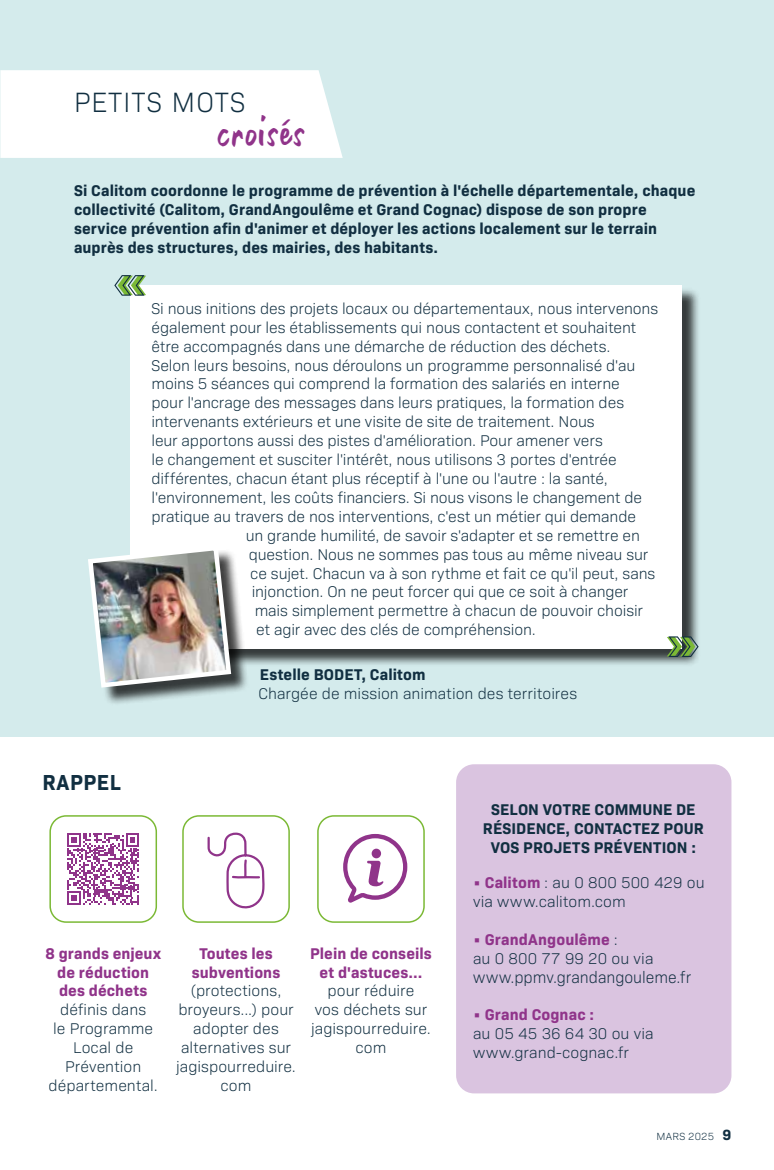
<style>
.page{position:relative;width:774px;height:1170px;background:#fff}
.page>*{position:absolute;margin:0;border:0;box-sizing:border-box;transform-origin:0 0}
.t1{font:44.1px "Gultan Bonte";letter-spacing:.05em;color:#90348a;scale:.95 1}
.t2{font:300 28.35px "Bio Sans";letter-spacing:.05em;color:#112f41;scale:.95 1}
.t3{font:700 22.05px "Bio Sans";letter-spacing:.03em;color:#112f41;scale:.95 1}
.t4{font:300 16.5px "Bio Sans";color:#112f41;scale:.95 1}
.t5{font:300 15.75px/18.9px "Bio Sans";letter-spacing:-.005em;color:#112f41}
.t6{font:700 15.75px/18.9px "Bio Sans";letter-spacing:.005em;color:#112f41;text-align:center}
.t7{font:700 15.75px/18.9px "Bio Sans";letter-spacing:.005em;color:#90348a;text-align:center}
.t8{font:300 10.5px "Bio Sans";letter-spacing:.03em;color:#112f41}
.s1{font-weight:700;color:#90348a}
.s2{font-weight:700;font-size:15px}
</style>
<div class="page">
<div style="left:0;top:0;width:774px;height:736px;background:#d4ebec"></div>
<div style="left:456px;top:764px;width:275px;height:329px;background:#dac4e0;border-radius:18px"></div>
<div style="left:0;top:70px;width:343px;height:88px;background:#fff"></div>
<div style="left:49px;top:815px;width:108px;height:107px;border:2px solid #7bb935;border-radius:16px"></div>
<div style="left:182px;top:815px;width:108px;height:107px;border:2px solid #7bb935;border-radius:16px"></div>
<div style="left:317px;top:815px;width:108px;height:107px;border:2px solid #7bb935;border-radius:16px"></div>
<div style="left:132px;top:287px;width:569px;height:380px;background:#000;opacity:.75"></div>
<div style="left:130px;top:285px;width:552px;height:363px;background:#fff"></div>
<svg style="left:667px;top:636px;width:31px;height:21px"></svg>
<svg style="left:114px;top:275px;width:32px;height:21px"></svg>
<div style="left:91px;top:548px;width:158px;height:157px;background:#000;opacity:.75"></div>
<img style="left:88px;top:548px;width:146px;height:142px">
<svg style="left:67px;top:833px;width:72px;height:72px"></svg>
<svg style="left:207px;top:832px;width:58px;height:77px"></svg>
<svg style="left:343px;top:833px;width:64px;height:69px"></svg>
<h2 class="t2" style="left:74px;top:82px;width:182px">PETITS MOTS</h2>
<h1 class="t1" style="left:219px;top:107px;width:93px">croisés</h1>
<p class="t6" style="left:74px;top:180px;width:623px;text-align:left">Si Calitom coordonne le programme de prévention à l'échelle départementale, chaque collectivité (Calitom, GrandAngoulême et Grand Cognac) dispose de son propre service prévention afin d'animer et déployer les actions localement sur le terrain auprès des structures, des mairies, des habitants.</p>
<h3 class="t3" style="left:43px;top:765px;width:84px">RAPPEL</h3>
<p class="t5" style="left:151px;top:298px;width:508px">Si nous initions des projets locaux ou départementaux, nous intervenons</p>
<p class="t5" style="left:151px;top:316px;width:486px">également pour les établissements qui nous contactent et souhaitent</p>
<p class="t5" style="left:151px;top:335px;width:461px">être accompagnés dans une démarche de réduction des déchets.</p>
<p class="t5" style="left:151px;top:354px;width:485px">Selon leurs besoins, nous déroulons un programme personnalisé d'au</p>
<p class="t5" style="left:151px;top:373px;width:470px">moins 5 séances qui comprend la formation des salariés en interne</p>
<p class="t5" style="left:151px;top:392px;width:474px">pour l'ancrage des messages dans leurs pratiques, la formation des</p>
<p class="t5" style="left:151px;top:411px;width:445px">intervenants extérieurs et une visite de site de traitement. Nous</p>
<p class="t5" style="left:151px;top:430px;width:453px">leur apportons aussi des pistes d'amélioration. Pour amener vers</p>
<p class="t5" style="left:151px;top:449px;width:467px">le changement et susciter l'intérêt, nous utilisons 3 portes d'entrée</p>
<p class="t5" style="left:151px;top:468px;width:458px">différentes, chacun étant plus réceptif à l'une ou l'autre : la santé,</p>
<p class="t5" style="left:151px;top:487px;width:492px">l'environnement, les coûts financiers. Si nous visons le changement de</p>
<p class="t5" style="left:151px;top:505px;width:486px">pratique au travers de nos interventions, c'est un métier qui demande</p>
<p class="t5" style="left:246px;top:524px;width:396px">un grande humilité, de savoir s'adapter et se remettre en</p>
<p class="t5" style="left:249px;top:543px;width:401px">question. Nous ne sommes pas tous au même niveau sur</p>
<p class="t5" style="left:250px;top:562px;width:407px">ce sujet. Chacun va à son rythme et fait ce qu'il peut, sans</p>
<p class="t5" style="left:252px;top:581px;width:378px">injonction. On ne peut forcer qui que ce soit à changer</p>
<p class="t5" style="left:255px;top:600px;width:390px">mais simplement permettre à chacun de pouvoir choisir</p>
<p class="t5" style="left:256px;top:619px;width:281px">et agir avec des clés de compréhension.</p>
<p class="t6" style="left:260px;top:663px;width:167px">Estelle BODET, Calitom</p>
<p class="t5" style="left:258px;top:682px;width:320px">Chargée de mission animation des territoires</p>
<p class="t7" style="left:46px;top:942px;width:117px">8 grands enjeux de réduction des déchets</p>
<p class="t5" style="left:49px;top:999px;width:111px;text-align:center">définis dans<br>le Programme<br>Local de<br>Prévention départemental.</p>
<p class="t7" style="left:192px;top:942px;width:90px">Toutes les subventions</p>
<p class="t5" style="left:176px;top:980px;width:121px;text-align:center">(protections, broyeurs...) pour adopter des alternatives sur jagispourreduire. com</p>
<p class="t7" style="left:310px;top:942px;width:123px">Plein de conseils et d'astuces...</p>
<p class="t5" style="left:311px;top:980px;width:121px;text-align:center">pour réduire<br>vos déchets sur jagispourreduire. com</p>
<p class="t6" style="left:483px;top:798px;width:222px">SELON VOTRE COMMUNE DE<br>RÉSIDENCE, CONTACTEZ POUR<br>VOS PROJETS PRÉVENTION :</p>
<p class="t5" style="left:473px;top:871px;width:233px"><span class="s1">• Calitom</span> : au 0 800 500 429 ou via www.calitom.com</p>
<p class="t5" style="left:473px;top:928px;width:182px"><span class="s1">• GrandAngoulême</span> :<br>au 0 800 77 99 20 ou via</p>
<p class="t4" style="left:473px;top:964px;width:231px">www.ppmv.grandangouleme.fr</p>
<p class="t7" style="left:473px;top:1004px;width:122px">• Grand Cognac :</p>
<p class="t5" style="left:473px;top:1023px;width:182px">au 05 45 36 64 30 ou via www.grand-cognac.fr</p>
<p class="t8" style="left:656px;top:1128px;width:76px">MARS 2025 <span class="s2">9</span></p>
</div>
